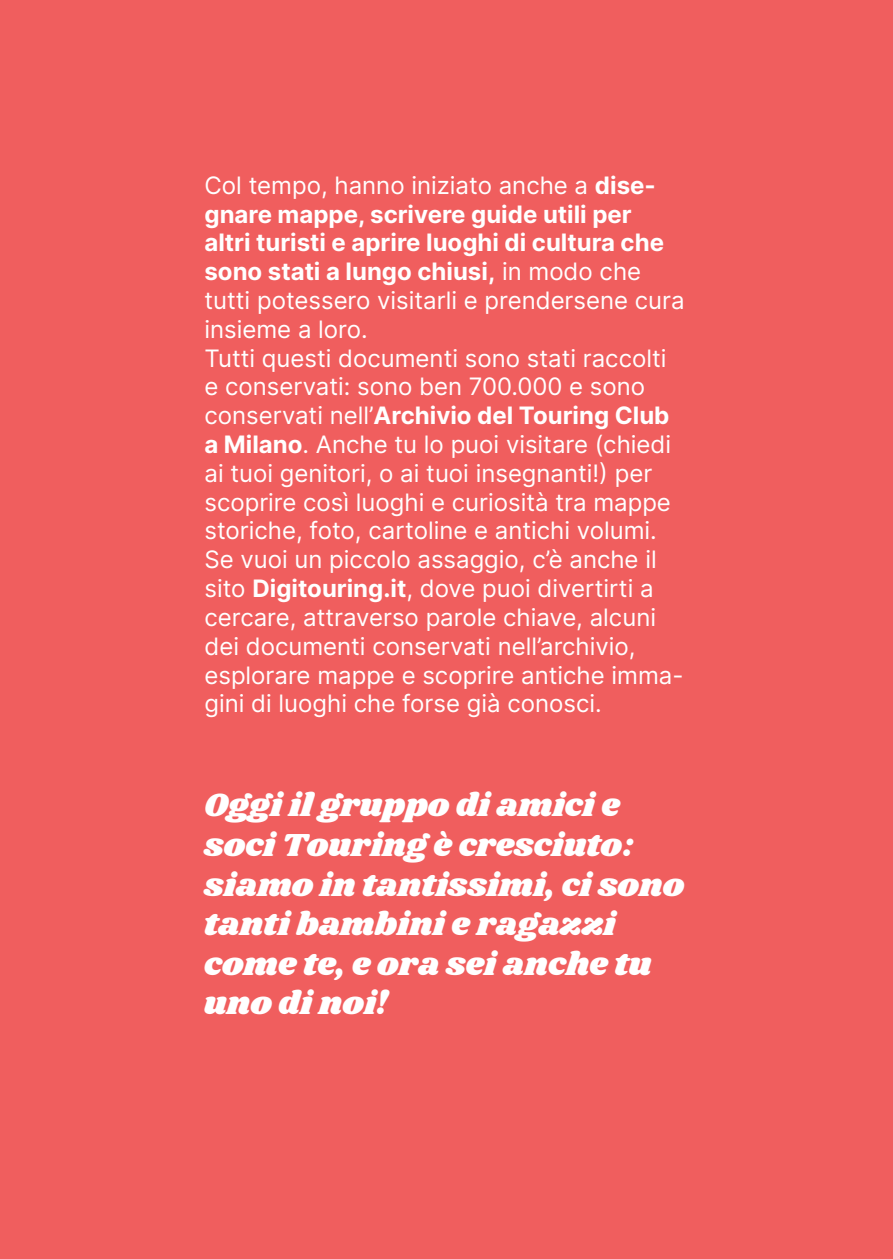
<style>
.page{position:relative;width:893px;height:1259px;background:#f05e5e}
.page>*{position:absolute;margin:0;border:0;box-sizing:border-box;transform-origin:0 0}
.t1{font:33px/39.6px "Shrikhand";color:#fff}
.t2{font:24px/28.8px "Inter";color:#fff}
.t3{font:700 24px/28.8px "Inter";color:#fff}
.s1{font-weight:400}
.s2{font-weight:700}
</style>
<div class="page">
<p class="t3" style="left:204px;top:170px;width:482px"><span class="s1">Col tempo, hanno iniziato anche a</span> dise&shy;gnare mappe, scrivere guide utili per<br>altri turisti e aprire luoghi di cultura che sono stati a lungo chiusi, <span class="s1">in modo che tutti potessero visitarli e prendersene cura insieme a loro.</span></p>
<p class="t2" style="left:204px;top:343px;width:468px">Tutti questi documenti sono stati raccolti e conservati: sono ben 700.000 e sono conservati nell’<span class="s2">Archivio del Touring Club a Milano</span>. Anche tu lo puoi visitare (chiedi ai tuoi genitori, o ai tuoi insegnanti!) per scoprire così luoghi e curiosità tra mappe storiche, foto, cartoline e antichi volumi.</p>
<p class="t2" style="left:204px;top:544px;width:481px">Se vuoi un piccolo assaggio, c’è anche il sito <span class="s2">Digitouring.it</span>, dove puoi divertirti a cercare, attraverso parole chiave, alcuni dei documenti conservati nell’archivio, esplorare mappe e scoprire antiche imma&shy;gini di luoghi che forse già conosci.</p>
<p class="t1" style="left:204px;top:787px;width:482px">Oggi il gruppo di amici e soci Touring è cresciuto: siamo in tantissimi, ci sono tanti bambini e ragazzi come te, e ora sei anche tu</p>
<p class="t1" style="left:204px;top:985px;width:186px">uno di noi!</p>
</div>
